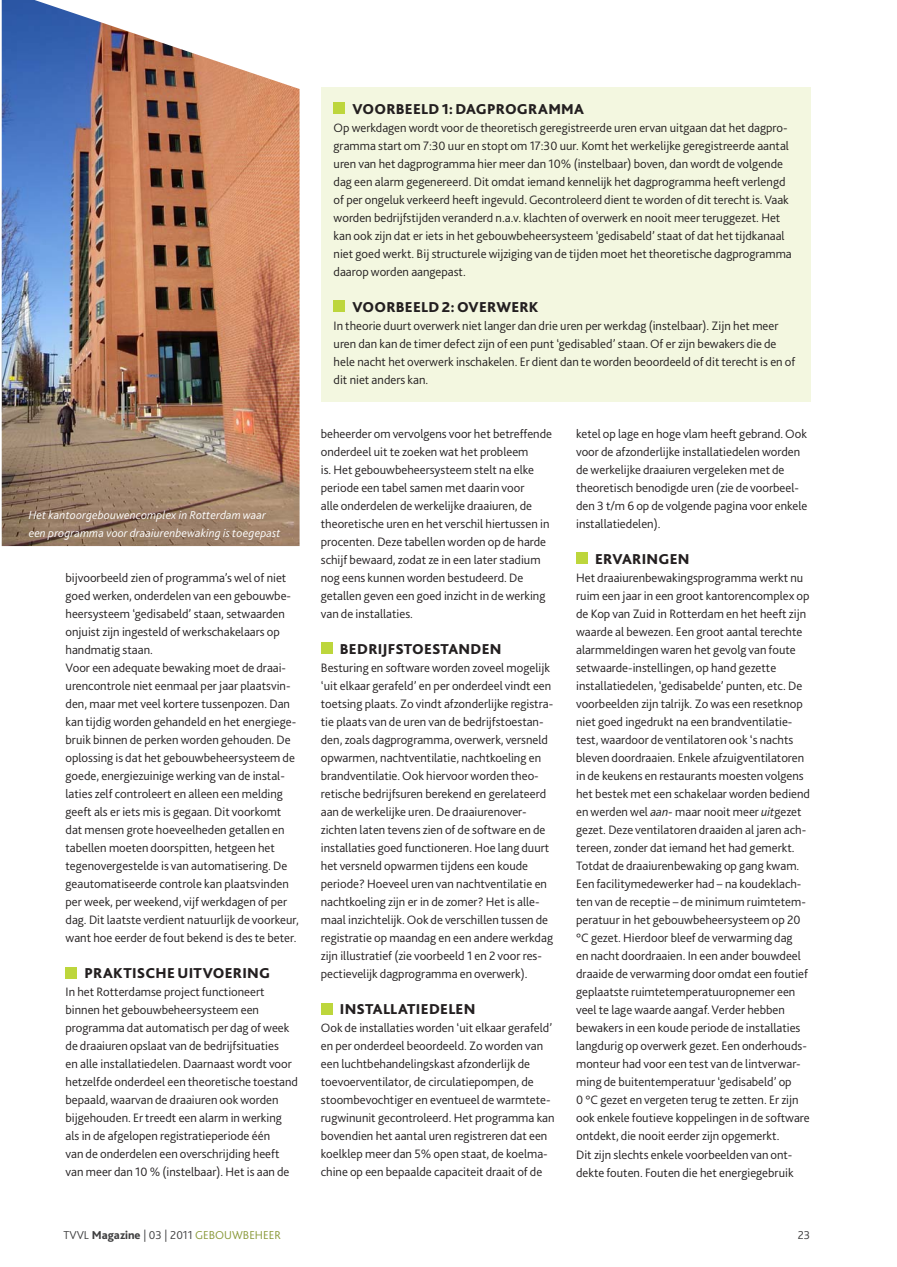
<style>
.page{position:relative;width:897px;height:1267px;background:#fff}
.page>*{position:absolute;margin:0;border:0;box-sizing:border-box;transform-origin:0 0}
.t1{font:800 15px "Bliss 2";letter-spacing:.015em;color:#231f20}
.t2{font:300 12.75px/18px "Bliss 2";color:#231f20}
.t3{font:italic 300 12px/18px "Bliss 2";letter-spacing:.01em;color:#fff}
.t4{font:300 12px "Bliss 2";color:#3e3e3f}
.s1{font-style:italic}
.s2{font-weight:800}
.s3{color:#879735}
</style>
<div class="page">
<div style="left:321px;top:88px;width:489px;height:314px;background:#f3f7e0"></div>
<div style="left:66px;top:966px;width:11px;height:12px;background:#bdd63c"></div>
<div style="left:321px;top:642px;width:11px;height:12px;background:#bdd63c"></div>
<div style="left:321px;top:1002px;width:11px;height:12px;background:#bdd63c"></div>
<div style="left:576px;top:552px;width:11px;height:12px;background:#bdd63c"></div>
<img style="left:2px;top:0;width:297px;height:546px">
<div style="left:333px;top:102px;width:12px;height:12px;background:#bdd63c"></div>
<div style="left:333px;top:300px;width:12px;height:12px;background:#bdd63c"></div>
<p class="t3" style="left:29px;top:507px;width:253px">Het kantoorgebouwencomplex in Rotterdam waar een programma voor draaiurenbewaking is toegepast</p>
<p class="t2" style="left:66px;top:569px;width:235px">bijvoorbeeld zien of programma’s wel of niet goed werken, onderdelen van een gebouwbe&shy;heersysteem ‘gedisabeld’ staan, setwaarden onjuist zijn ingesteld of werkschakelaars op handmatig staan.<br>Voor een adequate bewaking moet de draai&shy;urencontrole niet eenmaal per jaar plaatsvin&shy;den, maar met veel kortere tussenpozen. Dan kan tijdig worden gehandeld en het energiege&shy;bruik binnen de perken worden gehouden. De oplossing is dat het gebouwbeheersysteem de goede, energiezuinige werking van de instal&shy;laties zelf controleert en alleen een melding geeft als er iets mis is gegaan. Dit voorkomt dat mensen grote hoeveelheden getallen en tabellen moeten doorspitten, hetgeen het tegenovergestelde is van automatisering. De geautomatiseerde controle kan plaatsvinden per week, per weekend, vijf werkdagen of per dag. Dit laatste verdient natuurlijk de voorkeur, want hoe eerder de fout bekend is des te beter.</p>
<p class="t1" style="left:84px;top:968px;width:187px">PRAKTISCHE UITVOERING</p>
<p class="t2" style="left:66px;top:983px;width:234px">In het Rotterdamse project functioneert binnen het gebouwbeheersysteem een programma dat automatisch per dag of week de draaiuren opslaat van de bedrijfsituaties<br>en alle installatiedelen. Daarnaast wordt voor hetzelfde onderdeel een theoretische toestand bepaald, waarvan de draaiuren ook worden bijgehouden. Er treedt een alarm in werking als in de afgelopen registratieperiode één<br>van de onderdelen een overschrijding heeft van meer dan 10 % (instelbaar). Het is aan de</p>
<p class="t1" style="left:352px;top:104px;width:233px">VOORBEELD 1: DAGPROGRAMMA</p>
<p class="t2" style="left:333px;top:119px;width:459px">Op werkdagen wordt voor de theoretisch geregistreerde uren ervan uitgaan dat het dagpro&shy;gramma start om 7:30 uur en stopt om 17:30 uur. Komt het werkelijke geregistreerde aantal uren van het dagprogramma hier meer dan 10% (instelbaar) boven, dan wordt de volgende dag een alarm gegenereerd. Dit omdat iemand kennelijk het dagprogramma heeft verlengd of per ongeluk verkeerd heeft ingevuld. Gecontroleerd dient te worden of dit terecht is. Vaak worden bedrijfstijden veranderd n.a.v. klachten of overwerk en nooit meer teruggezet. Het kan ook zijn dat er iets in het gebouwbeheersysteem ‘gedisabeld’ staat of dat het tijdkanaal niet goed werkt. Bij structurele wijziging van de tijden moet het theoretische dagprogramma daarop worden aangepast.</p>
<p class="t1" style="left:352px;top:302px;width:187px">VOORBEELD 2: OVERWERK</p>
<p class="t2" style="left:333px;top:317px;width:463px">In theorie duurt overwerk niet langer dan drie uren per werkdag (instelbaar). Zijn het meer uren dan kan de timer defect zijn of een punt ‘gedisabled’ staan. Of er zijn bewakers die de hele nacht het overwerk inschakelen. Er dient dan te worden beoordeeld of dit terecht is en of dit niet anders kan.</p>
<p class="t2" style="left:321px;top:425px;width:233px">beheerder om vervolgens voor het betreffende onderdeel uit te zoeken wat het probleem<br>is. Het gebouwbeheersysteem stelt na elke periode een tabel samen met daarin voor<br>alle onderdelen de werkelijke draaiuren, de theoretische uren en het verschil hiertussen in procenten. Deze tabellen worden op de harde schijf bewaard, zodat ze in een later stadium nog eens kunnen worden bestudeerd. De getallen geven een goed inzicht in de werking van de installaties.</p>
<p class="t1" style="left:340px;top:644px;width:163px">BEDRIJFSTOESTANDEN</p>
<p class="t2" style="left:321px;top:659px;width:234px">Besturing en software worden zoveel mogelijk ‘uit elkaar gerafeld’ en per onderdeel vindt een toetsing plaats. Zo vindt afzonderlijke registra&shy;tie plaats van de uren van de bedrijfstoestan&shy;den, zoals dagprogramma, overwerk, versneld opwarmen, nachtventilatie, nachtkoeling en brandventilatie. Ook hiervoor worden theo&shy;retische bedrijfsuren berekend en gerelateerd aan de werkelijke uren. De draaiurenover&shy;zichten laten tevens zien of de software en de installaties goed functioneren. Hoe lang duurt het versneld opwarmen tijdens een koude periode? Hoeveel uren van nachtventilatie en nachtkoeling zijn er in de zomer? Het is alle&shy;maal inzichtelijk. Ook de verschillen tussen de registratie op maandag en een andere werkdag zijn illustratief (zie voorbeeld 1 en 2 voor res&shy;pectievelijk dagprogramma en overwerk).</p>
<p class="t1" style="left:340px;top:1004px;width:137px">INSTALLATIEDELEN</p>
<p class="t2" style="left:321px;top:1019px;width:235px">Ook de installaties worden ‘uit elkaar gerafeld’ en per onderdeel beoordeeld. Zo worden van een luchtbehandelingskast afzonderlijk de toevoerventilator, de circulatiepompen, de stoombevochtiger en eventueel de warmtete&shy;rugwinunit gecontroleerd. Het programma kan bovendien het aantal uren registreren dat een koelklep meer dan 5% open staat, de koelma&shy;chine op een bepaalde capaciteit draait of de</p>
<p class="t2" style="left:576px;top:425px;width:233px">ketel op lage en hoge vlam heeft gebrand. Ook voor de afzonderlijke installatiedelen worden de werkelijke draaiuren vergeleken met de theoretisch benodigde uren (zie de voorbeel&shy;den 3 t/m 6 op de volgende pagina voor enkele installatiedelen).</p>
<p class="t1" style="left:595px;top:554px;width:96px">ERVARINGEN</p>
<p class="t2" style="left:576px;top:569px;width:235px">Het draaiurenbewakingsprogramma werkt nu ruim een jaar in een groot kantorencomplex op de Kop van Zuid in Rotterdam en het heeft zijn waarde al bewezen. Een groot aantal terechte alarmmeldingen waren het gevolg van foute setwaarde-instellingen, op hand gezette installatiedelen, ‘gedisabelde’ punten, etc. De voorbeelden zijn talrijk. Zo was een resetknop niet goed ingedrukt na een brandventilatie&shy;test, waardoor de ventilatoren ook ‘s nachts bleven doordraaien. Enkele afzuigventilatoren in de keukens en restaurants moesten volgens het bestek met een schakelaar worden bediend en werden wel <span class="s1">aan-</span> maar nooit meer <span class="s1">uit</span>gezet gezet. Deze ventilatoren draaiden al jaren ach&shy;tereen, zonder dat iemand het had gemerkt.<br>Totdat de draaiurenbewaking op gang kwam.<br>Een facilitymedewerker had – na koudeklach&shy;ten van de receptie – de minimum ruimtetem&shy;peratuur in het gebouwbeheersysteem op 20 °C gezet. Hierdoor bleef de verwarming dag<br>en nacht doordraaien. In een ander bouwdeel draaide de verwarming door omdat een foutief geplaatste ruimtetemperatuuropnemer een veel te lage waarde aangaf. Verder hebben bewakers in een koude periode de installaties langdurig op overwerk gezet. Een onderhouds&shy;monteur had voor een test van de lintverwar&shy;ming de buitentemperatuur ‘gedisabeld’ op<br>0 °C gezet en vergeten terug te zetten. Er zijn ook enkele foutieve koppelingen in de software ontdekt, die nooit eerder zijn opgemerkt.<br>Dit zijn slechts enkele voorbeelden van ont&shy;dekte fouten. Fouten die het energiegebruik</p>
<p class="t4" style="left:63px;top:1229px;width:219px">TVVL <span class="s2">Magazine</span> | 03 | 2011 <span class="s3">GEBOUWBEHEER</span></p>
<p class="t4" style="left:797px;top:1229px;width:14px">23</p>
</div>
